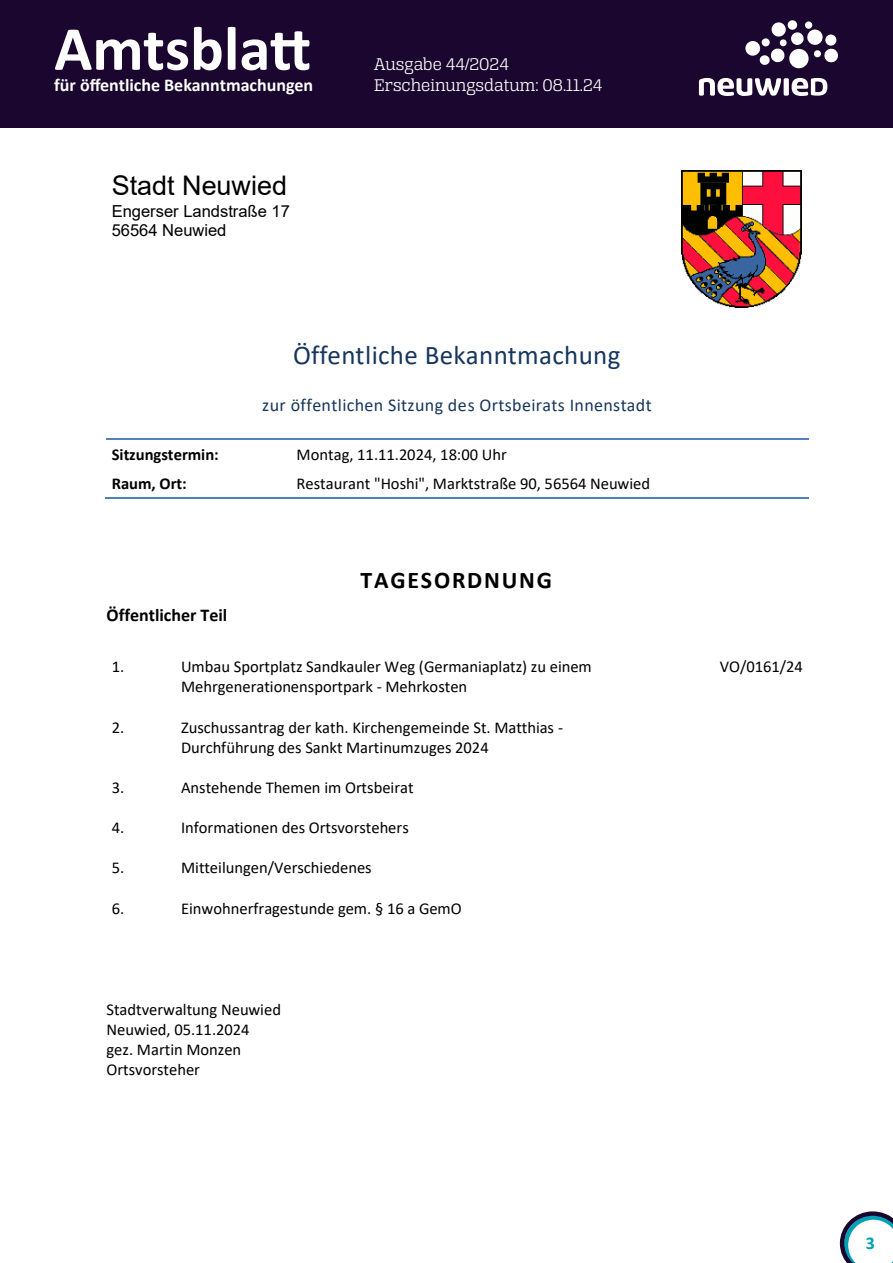
<style>
.page{position:relative;width:893px;height:1263px;background:#fff}
.page>*{position:absolute;margin:0;border:0;box-sizing:border-box;transform-origin:0 0}
.t1{font:700 63px "Calibri";color:#fff}
.t2{font:27px "Calibri";letter-spacing:.015em;color:#17365d}
.t3{font:27px "Arial";color:#000}
.t4{font:700 24px "Calibri";letter-spacing:.075em;color:#000}
.t5{font:18px "Calibri";letter-spacing:.02em;color:#17365d}
.t6{font:18px/21.6px "Alianza Slab 300";color:#fff}
.t7{font:700 18px "Calibri";color:#fff}
.t8{font:700 18px "Calibri";color:#000}
.t9{font:700 18px "Calibri";color:#00a0b6}
.t10{font:16.5px/20.1px "Calibri";color:#000}
.t11{font:16.5px/18.9px "Arial";color:#000}
.t12{font:700 16.5px "Calibri";color:#000}
</style>
<div class="page">
<svg style="left:840px;top:1211px;width:53px;height:52px"></svg>
<div style="left:0;top:0;width:893px;height:128px;background:#1a062e"></div>
<svg style="left:745px;top:22px;width:93px;height:47px"></svg>
<div style="left:787px;top:20px;width:10px;height:10px;background:#fff;border-radius:50%"></div>
<svg style="left:699px;top:78px;width:128px;height:18px"></svg>
<hr style="left:106px;top:438px;width:186px;height:1px;background:#4f81bd">
<hr style="left:293px;top:438px;width:515px;height:1px;background:#4f81bd">
<hr style="left:105px;top:498px;width:187px;height:1px;background:#4f81bd">
<hr style="left:292px;top:498px;width:516px;height:1px;background:#4f81bd">
<img style="left:681px;top:170px;width:121px;height:137px">
<h1 class="t1" style="left:54px;top:4px;width:258px">Amtsblatt</h1>
<p class="t7" style="left:54px;top:73px;width:260px">für öffentliche Bekanntmachungen</p>
<h2 class="t3" style="left:112px;top:167px;width:177px">Stadt Neuwied</h2>
<p class="t11" style="left:112px;top:201px;width:180px">Engerser Landstraße 17<br>56564 Neuwied</p>
<p class="t6" style="left:374px;top:53px;width:230px">Ausgabe 44/2024<br>Erscheinungsdatum: 08.11.24</p>
<h2 class="t2" style="left:293px;top:337px;width:329px">Öffentliche Bekanntmachung</h2>
<p class="t5" style="left:262px;top:392px;width:391px">zur öffentlichen Sitzung des Ortsbeirats Innenstadt</p>
<p class="t12" style="left:112px;top:442px;width:109px">Sitzungstermin:</p>
<p class="t10" style="left:297px;top:444px;width:212px">Montag, 11.11.2024, 18:00 Uhr</p>
<p class="t12" style="left:112px;top:472px;width:77px">Raum, Ort:</p>
<p class="t10" style="left:297px;top:473px;width:355px">Restaurant "Hoshi", Marktstraße 90, 56564 Neuwied</p>
<p class="t8" style="left:106px;top:602px;width:122px">Öffentlicher Teil</p>
<h3 class="t4" style="left:360px;top:563px;width:193px">TAGESORDNUNG</h3>
<p class="t10" style="left:112px;top:656px;width:14px">1.</p>
<p class="t10" style="left:181px;top:656px;width:412px">Umbau Sportplatz Sandkauler Weg (Germaniaplatz) zu einem<br>Mehrgenerationensportpark - Mehrkosten</p>
<p class="t10" style="left:720px;top:656px;width:85px">VO/0161/24</p>
<p class="t10" style="left:112px;top:716px;width:14px">2.</p>
<p class="t10" style="left:181px;top:716px;width:384px">Zuschussantrag der kath. Kirchengemeinde St. Matthias -<br>Durchführung des Sankt Martinumzuges 2024</p>
<p class="t10" style="left:112px;top:777px;width:14px">3.</p>
<p class="t10" style="left:181px;top:777px;width:234px">Anstehende Themen im Ortsbeirat</p>
<p class="t10" style="left:112px;top:817px;width:14px">4.</p>
<p class="t10" style="left:181px;top:817px;width:229px">Informationen des Ortsvorstehers</p>
<p class="t10" style="left:112px;top:857px;width:14px">5.</p>
<p class="t10" style="left:181px;top:857px;width:192px">Mitteilungen/Verschiedenes</p>
<p class="t10" style="left:112px;top:898px;width:14px">6.</p>
<p class="t10" style="left:181px;top:898px;width:282px">Einwohnerfragestunde gem. § 16 a GemO</p>
<p class="t10" style="left:106px;top:999px;width:176px">Stadtverwaltung Neuwied<br>Neuwied, 05.11.2024<br>gez. Martin Monzen<br>Ortsvorsteher</p>
<p class="t9" style="left:866px;top:1230px;width:11px">3</p>
</div>
